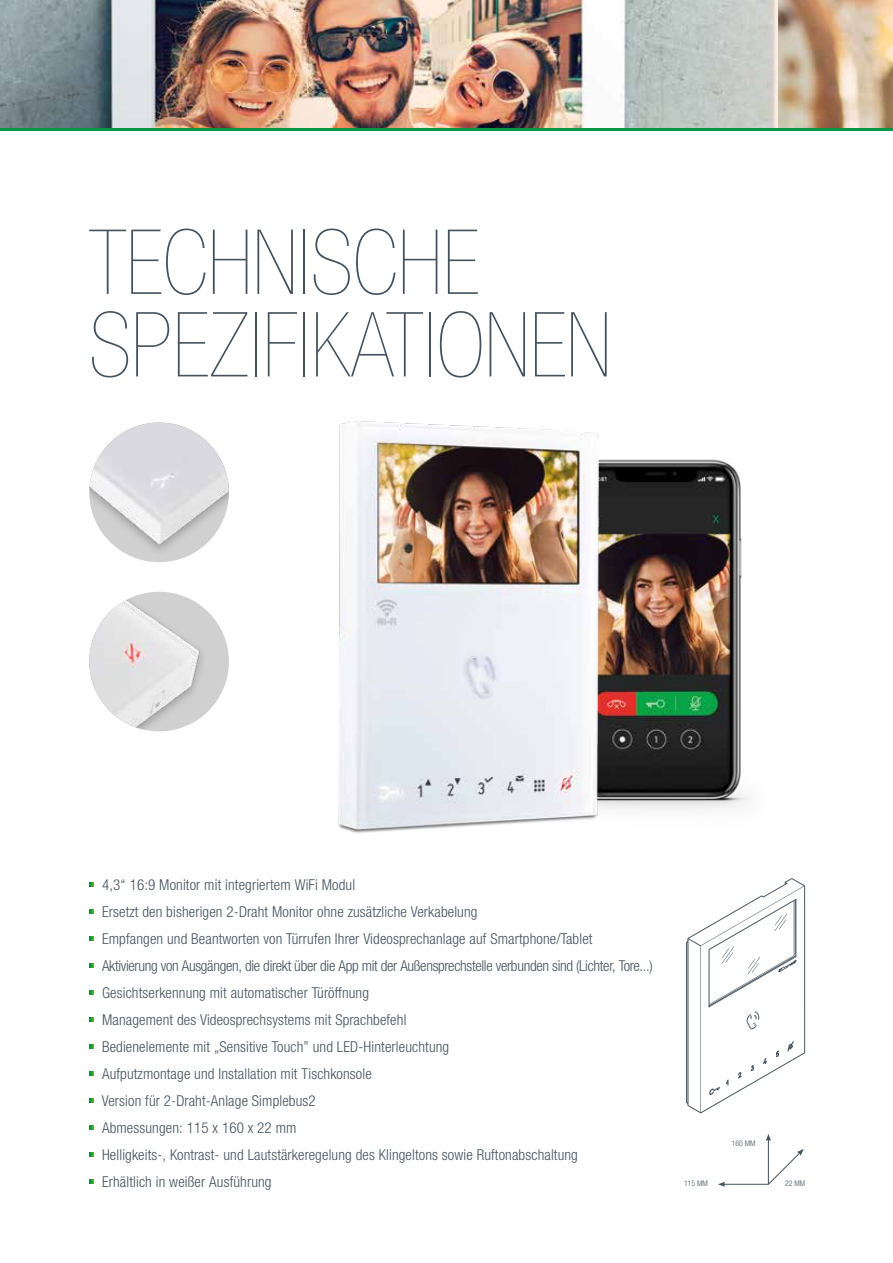
<style>
.page{position:relative;width:893px;height:1263px;background:#fff}
.page>*{position:absolute;margin:0;border:0;box-sizing:border-box;transform-origin:0 0}
.t1{font:200 condensed 90px/82.5px "Helvetica Neue LTW1 G";color:#44525d}
.t2{font:300 condensed 15px/27px "Helvetica Neue LTW1 G";letter-spacing:.01em;color:#44525d}
.t3{font:300 condensed 7.8px "Helvetica Neue LTW1 G";color:#44525d}
</style>
<div class="page">
<img style="left:777px;top:0;width:116px;height:129px">
<img style="left:0;top:0;width:777px;height:129px">
<hr style="left:0;top:129px;width:893px;height:2px;background:#009641">
<svg style="left:89px;top:882px;width:5px;height:5px"></svg>
<svg style="left:89px;top:909px;width:5px;height:5px"></svg>
<svg style="left:89px;top:936px;width:5px;height:5px"></svg>
<svg style="left:89px;top:963px;width:5px;height:5px"></svg>
<svg style="left:89px;top:990px;width:5px;height:5px"></svg>
<svg style="left:89px;top:1017px;width:5px;height:5px"></svg>
<svg style="left:89px;top:1044px;width:5px;height:5px"></svg>
<svg style="left:89px;top:1071px;width:5px;height:5px"></svg>
<svg style="left:89px;top:1098px;width:5px;height:5px"></svg>
<svg style="left:89px;top:1125px;width:5px;height:5px"></svg>
<svg style="left:89px;top:1152px;width:5px;height:5px"></svg>
<svg style="left:89px;top:1179px;width:5px;height:5px"></svg>
<hr style="left:723px;top:1184px;width:45px;height:1px;background:#44525d">
<svg style="left:718px;top:1182px;width:7px;height:5px"></svg>
<hr style="left:768px;top:1139px;width:1px;height:45px;background:#44525d">
<svg style="left:766px;top:1134px;width:5px;height:7px"></svg>
<svg style="left:767px;top:1149px;width:37px;height:36px"></svg>
<svg style="left:686px;top:878px;width:119px;height:235px"></svg>
<img style="left:89px;top:423px;width:140px;height:139px;border-radius:70px">
<img style="left:89px;top:592px;width:140px;height:139px;border-radius:70px">
<img style="left:614px;top:459px;width:155px;height:459px">
<img style="left:338px;top:421px;width:276px;height:412px">
<h1 class="t1" style="left:89px;top:222px;width:524px">TECHNISCHE<br>SPEZIFIKATIONEN</h1>
<p class="t2" style="left:102px;top:871px;width:552px">4,3“ 16:9 Monitor mit integriertem WiFi Modul<br>Ersetzt den bisherigen 2-Draht Monitor ohne zusätzliche Verkabelung<br>Empfangen und Beantworten von Türrufen Ihrer Videosprechanlage auf Smartphone/Tablet<br>Aktivierung von Ausgängen, die direkt über die App mit der Außensprechstelle verbunden sind (Lichter, Tore...)<br>Gesichtserkennung mit automatischer Türöffnung<br>Management des Videosprechsystems mit Sprachbefehl<br>Bedienelemente mit „Sensitive Touch” und LED-Hinterleuchtung<br>Aufputzmontage und Installation mit Tischkonsole<br>Version für 2-Draht-Anlage Simplebus2<br>Abmessungen: 115 x 160 x 22 mm<br>Helligkeits-, Kontrast- und Lautstärkeregelung des Klingeltons sowie Ruftonabschaltung<br>Erhältlich in weißer Ausführung</p>
<p class="t3" style="left:684px;top:1178px;width:25px">115 MM</p>
<p class="t3" style="left:732px;top:1139px;width:25px">160 MM</p>
<p class="t3" style="left:785px;top:1178px;width:22px">22 MM</p>
</div>
